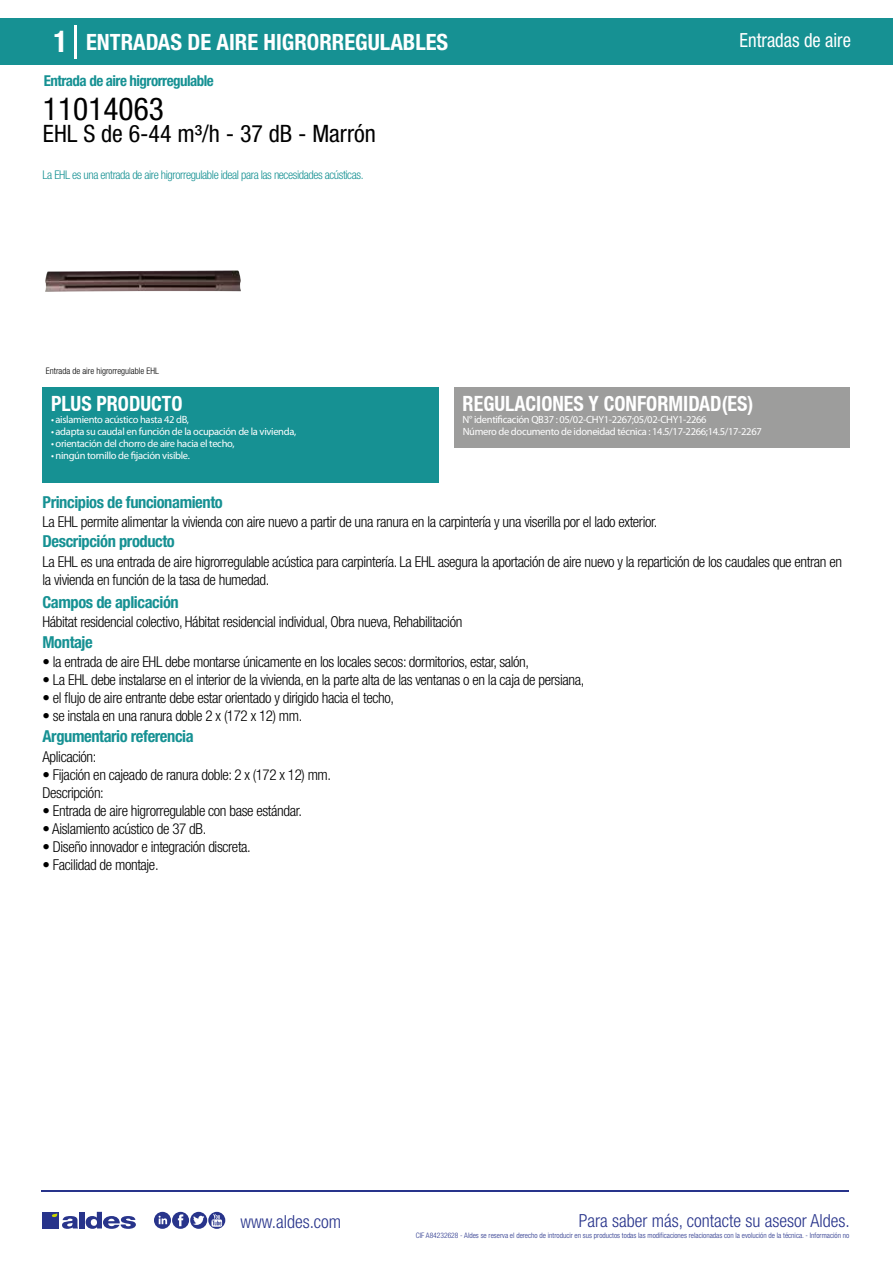
<style>
.page{position:relative;width:893px;height:1263px;background:#fff}
.page>*{position:absolute;margin:0;border:0;box-sizing:border-box;transform-origin:0 0}
.t1{font:condensed 31.5px "Helvetica Neue LT Std";color:#000}
.t2{font:condensed 24px "Helvetica Neue LT Std";color:#000}
.t3{font:700 condensed 22.5px "Helvetica Neue LT Std";color:#fff}
.t4{font:700 condensed 21px "Helvetica Neue";color:#fff;scale:.95 1}
.t5{font:condensed 19.5px "Helvetica Neue LT Std";color:#fff;scale:.95 1}
.t6{font:300 condensed 18px "Helvetica Neue";color:#28348b}
.t7{font:700 condensed 16.5px "Helvetica Neue LT Std";letter-spacing:-.025em;color:#169193}
.t8{font:300 condensed 15px/18px "Helvetica Neue LT Std";letter-spacing:-.025em;color:#000}
.t9{font:700 condensed 15px "Helvetica Neue LT Std";letter-spacing:-.035em;color:#169193}
.t10{font:300 condensed 12px "Helvetica Neue LT Std";letter-spacing:-.035em;color:#169193}
.t11{font:10.5px/12px "Myriad Pro";letter-spacing:-.03em;color:#fff}
.t12{font:300 condensed 9px "Helvetica Neue";color:#000}
.t13{font:300 condensed 7.5px "Helvetica Neue";color:#28348b}
.s1{font-size:30px}
</style>
<div class="page">
<div style="left:0;top:18px;width:893px;height:46px;background:#169193"></div>
<div style="left:454px;top:387px;width:396px;height:61px;background:#9d9d9c"></div>
<div style="left:43px;top:387px;width:396px;height:96px;background:#169193"></div>
<hr style="left:74px;top:25px;width:2px;height:33px;background:#fff">
<hr style="left:41px;top:1190px;width:808px;height:1px;background:#28348b">
<svg style="left:154px;top:1212px;width:71px;height:17px"></svg>
<div style="left:42px;top:1212px;width:17px;height:16px;background:#28348b"></div>
<div style="left:79px;top:1212px;width:5px;height:16px;background:#28348b"></div>
<svg style="left:86px;top:1212px;width:50px;height:17px"></svg>
<svg style="left:52px;top:1213px;width:26px;height:16px"></svg>
<h3 class="t3" style="left:54px;top:28px;width:396px"><span class="s1">1</span> ENTRADAS DE AIRE HIGRORREGULABLES</h3>
<h3 class="t5" style="left:740px;top:29px;width:119px">Entradas de aire</h3>
<p class="t9" style="left:44px;top:71px;width:171px">Entrada de aire higrorregulable</p>
<h1 class="t1" style="left:43px;top:91px;width:122px">11014063</h1>
<h2 class="t2" style="left:43px;top:120px;width:334px">EHL S de 6-44 m³/h - 37 dB - Marrón</h2>
<p class="t10" style="left:43px;top:167px;width:323px">La EHL es una entrada de aire higrorregulable ideal para las necesidades acústicas.</p>
<p class="t12" style="left:46px;top:365px;width:114px">Entrada de aire higrorregulable EHL</p>
<h3 class="t4" style="left:51px;top:391px;width:140px">PLUS PRODUCTO</h3>
<p class="t11" style="left:51px;top:413px;width:140px">• aislamiento acústico hasta 42 dB,</p>
<p class="t11" style="left:51px;top:425px;width:247px">• adapta su caudal en función de la ocupación de la vivienda,</p>
<p class="t11" style="left:51px;top:437px;width:185px">• orientación del chorro de aire hacia el techo,</p>
<p class="t11" style="left:51px;top:449px;width:140px">• ningún tornillo de fijación visible.</p>
<h3 class="t4" style="left:463px;top:391px;width:308px">REGULACIONES Y CONFORMIDAD(ES)</h3>
<p class="t11" style="left:463px;top:413px;width:301px">N° identificación QB37 : 05/02-CHY1-2267;05/02-CHY1-2266<br>Número de documento de idoneidad técnica : 14.5/17-2266;14.5/17-2267</p>
<p class="t7" style="left:43px;top:492px;width:182px">Principios de funcionamiento</p>
<p class="t7" style="left:43px;top:531px;width:134px">Descripción producto</p>
<p class="t8" style="left:43px;top:513px;width:616px">La EHL permite alimentar la vivienda con aire nuevo a partir de una ranura en la carpintería y una viserilla por el lado exterior.</p>
<p class="t8" style="left:43px;top:552px;width:801px">La EHL es una entrada de aire higrorregulable acústica para carpintería. La EHL asegura la aportación de aire nuevo y la repartición de los caudales que entran en la vivienda en función de la tasa de humedad.</p>
<p class="t8" style="left:43px;top:613px;width:421px">Hábitat residencial colectivo, Hábitat residencial individual, Obra nueva, Rehabilitación</p>
<p class="t8" style="left:43px;top:652px;width:488px">• la entrada de aire EHL debe montarse únicamente en los locales secos: dormitorios, estar, salón,</p>
<p class="t8" style="left:43px;top:670px;width:543px">• La EHL debe instalarse en el interior de la vivienda, en la parte alta de las ventanas o en la caja de persiana,</p>
<p class="t8" style="left:43px;top:688px;width:353px">• el flujo de aire entrante debe estar orientado y dirigido hacia el techo,</p>
<p class="t8" style="left:43px;top:706px;width:261px">• se instala en una ranura doble 2 x (172 x 12) mm.</p>
<p class="t7" style="left:43px;top:592px;width:138px">Campos de aplicación</p>
<p class="t7" style="left:43px;top:632px;width:52px">Montaje</p>
<p class="t7" style="left:43px;top:726px;width:153px">Argumentario referencia</p>
<p class="t8" style="left:43px;top:747px;width:55px">Aplicación:</p>
<p class="t8" style="left:43px;top:765px;width:290px">• Fijación en cajeado de ranura doble: 2 x (172 x 12) mm.<br>Descripción:</p>
<p class="t8" style="left:43px;top:801px;width:261px">• Entrada de aire higrorregulable con base estándar.</p>
<p class="t8" style="left:43px;top:819px;width:165px">• Aislamiento acústico de 37 dB.</p>
<p class="t8" style="left:43px;top:837px;width:210px">• Diseño innovador e integración discreta.</p>
<p class="t8" style="left:43px;top:855px;width:118px">• Facilidad de montaje.</p>
<p class="t6" style="left:240px;top:1211px;width:102px">www.aldes.com</p>
<p class="t6" style="left:579px;top:1211px;width:272px">Para saber más, contacte su asesor Aldes.</p>
<p class="t13" style="left:416px;top:1230px;width:435px">CIF A84232628 - Aldes se reserva el derecho de introducir en sus productos todas las modificaciones relacionadas con la evolución de la técnica. - Información no</p>
</div>
